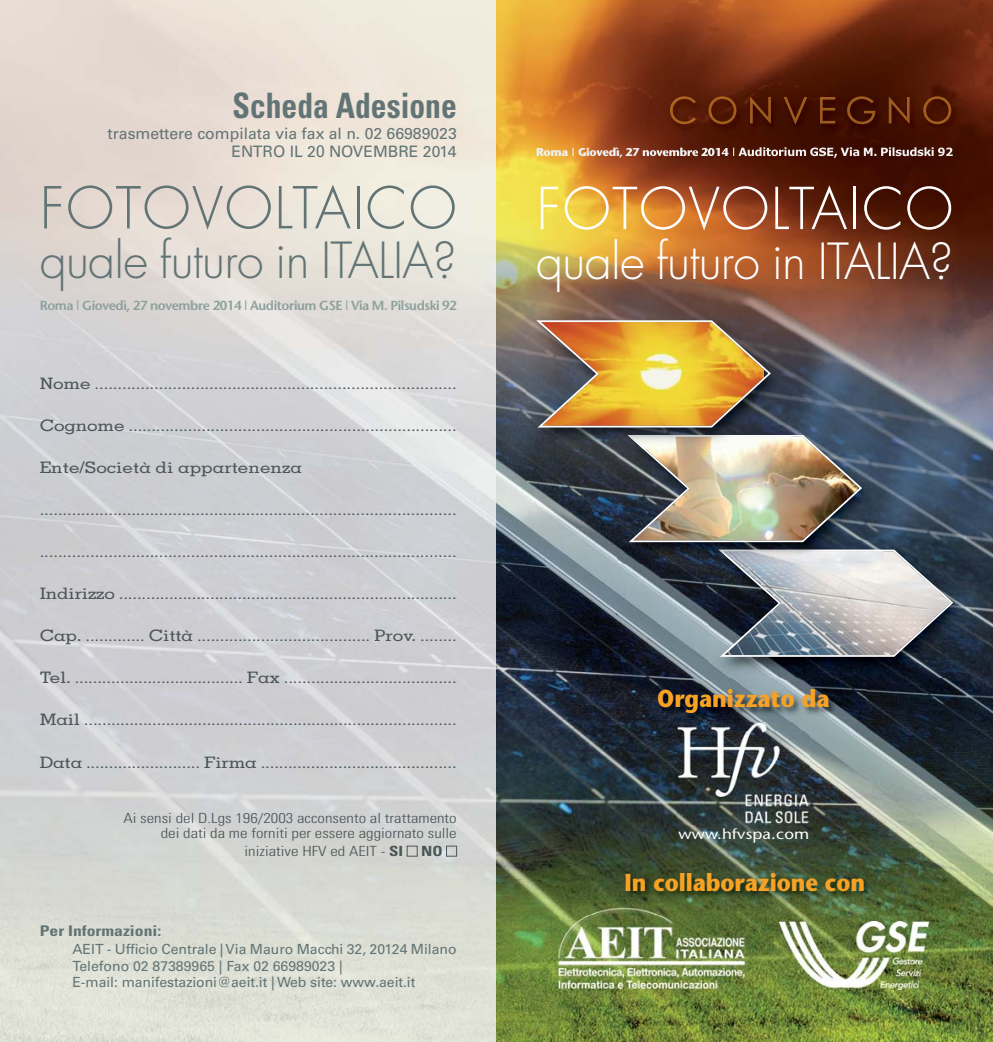
<style>
.page{position:relative;width:993px;height:1042px;background:#fff}
.page>*{position:absolute;margin:0;border:0;box-sizing:border-box;transform-origin:0 0}
.t1{font:300 56.18px "Futura Std";letter-spacing:.025em;color:#fff}
.t2{font:300 56.18px "Futura Std";letter-spacing:.025em;color:#627475}
.t3{font:300 48.48px "Futura Std";letter-spacing:-.015em;color:#fff}
.t4{font:300 48.48px "Futura Std";letter-spacing:-.015em;color:#627475}
.t5{font:700 condensed 35px "Univers LT Std";color:#627475;scale:.9 1}
.t6{font:700 24.5px "Stone Sans";color:#f8a225;scale:.9 1}
.t7{font:300 15.75px "Memphis";color:#4b5658;scale:1.2 1}
.t8{font:15.75px/17.5px "Univers LT Std";color:#627475;text-align:right}
.t9{font:500 15.75px "Memphis";color:#4b5658;scale:1.2 1}
.t10{font:700 condensed 14.7px "Univers LT Std";color:#627475;scale:1.2 1}
.t11{font:14.7px "Stone Sans";letter-spacing:.01em;color:#fff;scale:1.15 1}
.t12{font:14px/16.6px "Univers LT Std";color:#627475}
.t13{font:300 condensed 14px/15.8px "Univers LT Std";color:#4b5658;text-align:right;scale:1.2 1}
.t14{font:700 condensed 14px "Univers LT Std";color:#4b5658;scale:1.2 1}
.t15{font:600 13.12px "Stone Sans";letter-spacing:-.03em;color:#8c9f9d}
.s1{font-family:"Tahoma"}
.s2{font-weight:500}
.s3{font-weight:700}
</style>
<div class="page">
<img style="left:495px;top:0;width:497px;height:1042px">
<img style="left:639px;top:81px;width:338px;height:77px">
<img style="left:639px;top:147px;width:23px;height:11px">
<img style="left:738px;top:147px;width:120px;height:11px">
<img style="left:669px;top:96px;width:281px;height:28px">
<img style="left:530px;top:863px;width:435px;height:51px">
<img style="left:626px;top:680px;width:240px;height:50px">
<img style="left:557px;top:906px;width:188px;height:82px">
<img style="left:677px;top:722px;width:132px;height:102px">
<img style="left:778px;top:921px;width:149px;height:68px">
<img style="left:708px;top:540px;width:266px;height:138px">
<img style="left:617px;top:425px;width:266px;height:138px">
<svg style="left:718px;top:550px;width:234px;height:107px;background:#92969c"></svg>
<img style="left:718px;top:550px;width:165px;height:13px">
<img style="left:724px;top:551px;width:159px;height:12px">
<img style="left:627px;top:435px;width:234px;height:107px">
<img style="left:526px;top:310px;width:266px;height:139px">
<img style="left:627px;top:435px;width:165px;height:14px">
<img style="left:631px;top:437px;width:161px;height:12px">
<svg style="left:536px;top:320px;width:234px;height:107px;background:#c09846"></svg>
<svg style="left:406px;top:846px;width:51px;height:10px"></svg>
<h3 class="t5" style="left:232px;top:86px;width:250px">Scheda Adesione</h3>
<p class="t8" style="left:107px;top:125px;width:350px">trasmettere compilata via fax al n. 02 66989023<br>ENTRO IL 2<span class="s1">0</span> NOVEMBRE 2014</p>
<h1 class="t2" style="left:40px;top:176px;width:418px">FOTOVOLTAICO</h1>
<h2 class="t4" style="left:40px;top:233px;width:418px">quale futuro in ITALIA?</h2>
<p class="t15" style="left:40px;top:300px;width:418px">Roma | Giovedì, 27 novembre 2014 | Auditorium GSE | Via M. Pilsudski 92</p>
<p class="t7" style="left:40px;top:378px;width:349px"><span class="s2">Nome</span> ...............................................................................</p>
<p class="t7" style="left:40px;top:420px;width:349px"><span class="s2">Cognome</span> ........................................................................</p>
<p class="t9" style="left:40px;top:462px;width:220px">Ente/Società di appartenenza</p>
<p class="t7" style="left:40px;top:504px;width:349px">...........................................................................................</p>
<p class="t7" style="left:40px;top:546px;width:349px">...........................................................................................</p>
<p class="t7" style="left:40px;top:588px;width:349px"><span class="s2">Indirizzo</span> ..........................................................................</p>
<p class="t7" style="left:40px;top:630px;width:349px"><span class="s2">Cap.</span> ............. <span class="s2">Città</span> ...................................... <span class="s2">Prov.</span> ........</p>
<p class="t7" style="left:40px;top:672px;width:349px"><span class="s2">Tel.</span> ..................................... <span class="s2">Fax</span> ......................................</p>
<p class="t7" style="left:40px;top:714px;width:349px"><span class="s2">Mail</span> ..................................................................................</p>
<p class="t7" style="left:40px;top:756px;width:349px"><span class="s2">Data</span> ......................... <span class="s2">Firma</span> ...........................................</p>
<p class="t13" style="left:123px;top:811px;width:279px">Ai sensi del D.Lgs 196/2003 acconsento al trattamento dei dati da me forniti per essere aggiornato sulle</p>
<p class="t13" style="left:244px;top:844px;width:134px">iniziative HFV ed AEIT - <span class="s3">SI</span></p>
<p class="t14" style="left:421px;top:843px;width:19px">NO</p>
<p class="t10" style="left:40px;top:922px;width:103px">Per Informazioni:</p>
<p class="t12" style="left:72px;top:940px;width:385px">AEIT - Ufficio Centrale | Via Mauro Macchi 32, 20124 Milano<br>Telefono 02 87389965 | Fax 02 66989023 |<br>E-mail: manifestazioni@aeit.it | Web site: www.aeit.it</p>
<h1 class="t1" style="left:536px;top:177px;width:418px">FOTOVOLTAICO</h1>
<h2 class="t3" style="left:536px;top:233px;width:418px">quale futuro in ITALIA?</h2>
<h3 class="t6" style="left:657px;top:689px;width:193px">Organizzato da</h3>
<p class="t11" style="left:678px;top:828px;width:115px">www.hfvspa.com</p>
<h3 class="t6" style="left:624px;top:873px;width:269px">In collaborazione con</h3>
</div>
